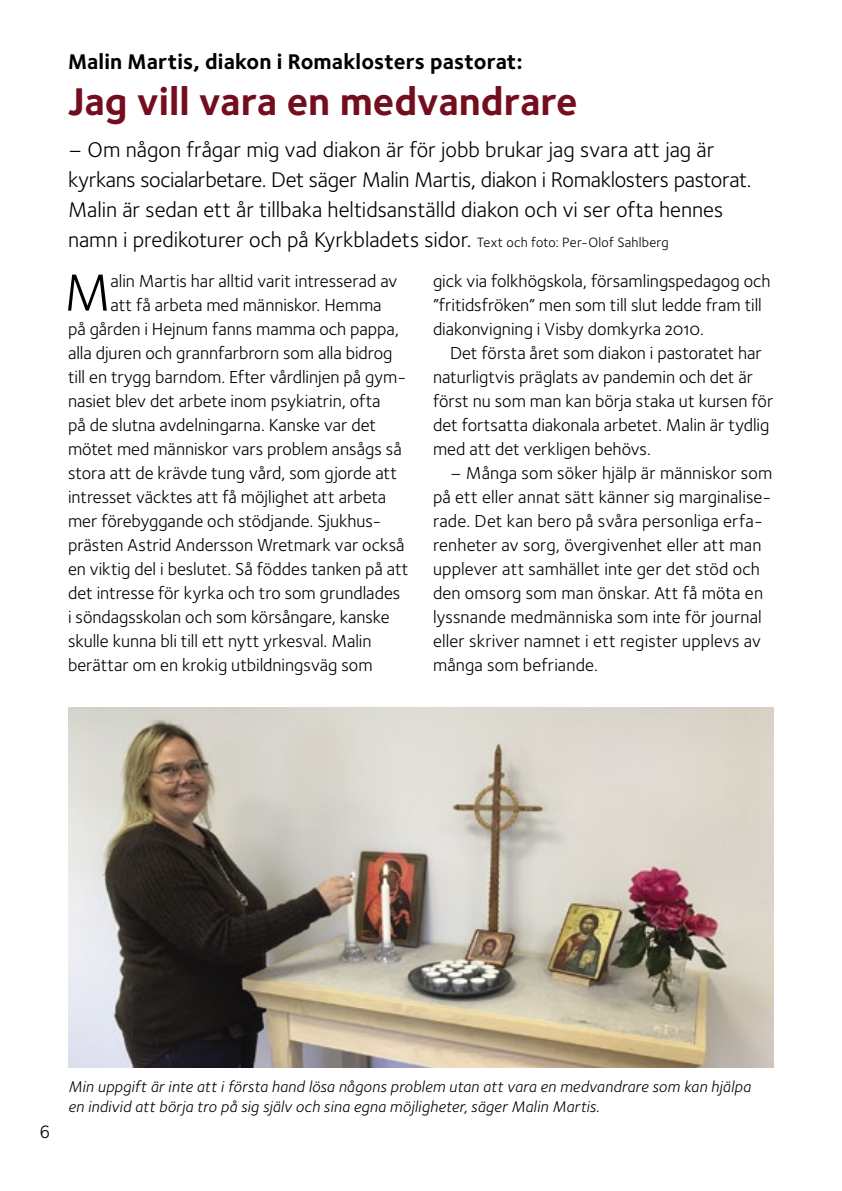
<style>
.page{position:relative;width:842px;height:1191px;background:#fff}
.page>*{position:absolute;margin:0;border:0;box-sizing:border-box;transform-origin:0 0}
.t1{font:54px "Foundry Sterling Book OSF";color:#000}
.t2{font:40px "Foundry Sterling Bold OSF";color:#740d1d}
.t3{font:22px/30px "Foundry Sterling Book OSF";letter-spacing:-.005em;color:#000}
.t4{font:22px "Foundry Sterling Bold OSF";letter-spacing:.005em;color:#000}
.t5{font:19.6px "Foundry Sterling Book OSF";color:#000}
.t6{font:18px/24px "Foundry Sterling Book OSF";color:#000}
.t7{font:16px/20px "Foundry Sterling Book Italic OSF";letter-spacing:.015em;color:#000}
.s1{font-size:14px}
</style>
<div class="page">
<img style="left:68px;top:707px;width:706px;height:360px">
<p class="t4" style="left:68px;top:46px;width:456px">Malin Martis, diakon i Romaklosters pastorat:</p>
<h2 class="t2" style="left:68px;top:74px;width:511px">Jag vill vara en medvandrare</h2>
<p class="t3" style="left:68px;top:134px;width:685px">– Om någon frågar mig vad diakon är för jobb brukar jag svara att jag är kyrkans socialarbetare. Det säger Malin Martis, diakon i Romaklosters pastorat.<br>Malin är sedan ett år tillbaka heltidsanställd diakon och vi ser ofta hennes namn i predikoturer och på Kyrkbladets sidor. <span class="s1">Text och foto: Per-Olof Sahlberg</span></p>
<h1 class="t1" style="left:64px;top:254px;width:49px">M</h1>
<p class="t6" style="left:110px;top:268px;width:288px">alin Martis har alltid varit intresserad av</p>
<p class="t6" style="left:110px;top:292px;width:273px">att få arbeta med människor. Hemma</p>
<p class="t6" style="left:68px;top:316px;width:332px">på gården i Hejnum fanns mamma och pappa,</p>
<p class="t6" style="left:68px;top:340px;width:326px">alla djuren och grannfarbrorn som alla bidrog</p>
<p class="t6" style="left:68px;top:364px;width:340px">till en trygg barndom. Efter vårdlinjen på gym-</p>
<p class="t6" style="left:68px;top:388px;width:314px">nasiet blev det arbete inom psykiatrin, ofta</p>
<p class="t6" style="left:68px;top:412px;width:310px">på de slutna avdelningarna. Kanske var det</p>
<p class="t6" style="left:68px;top:436px;width:335px">mötet med människor vars problem ansågs så</p>
<p class="t6" style="left:68px;top:460px;width:331px">stora att de krävde tung vård, som gjorde att</p>
<p class="t6" style="left:68px;top:484px;width:320px">intresset väcktes att få möjlighet att arbeta</p>
<p class="t6" style="left:68px;top:508px;width:315px">mer förebyggande och stödjande. Sjukhus-</p>
<p class="t6" style="left:68px;top:532px;width:338px">prästen Astrid Andersson Wretmark var också</p>
<p class="t6" style="left:68px;top:556px;width:342px">en viktig del i beslutet. Så föddes tanken på att</p>
<p class="t6" style="left:68px;top:580px;width:334px">det intresse för kyrka och tro som grundlades</p>
<p class="t6" style="left:68px;top:604px;width:323px">i söndagsskolan och som körsångare, kanske</p>
<p class="t6" style="left:68px;top:628px;width:305px">skulle kunna bli till ett nytt yrkesval. Malin</p>
<p class="t6" style="left:68px;top:652px;width:306px">berättar om en krokig utbildningsväg som</p>
<p class="t6" style="left:433px;top:268px;width:339px">gick via folkhögskola, församlingspedagog och ”fritidsfröken” men som till slut ledde fram till diakonvigning i Visby domkyrka 2010.</p>
<p class="t6" style="left:433px;top:340px;width:342px;text-indent:17px">Det första året som diakon i pastoratet har naturligtvis präglats av pandemin och det är först nu som man kan börja staka ut kursen för det fortsatta diakonala arbetet. Malin är tydlig med att det verkligen behövs.</p>
<p class="t6" style="left:433px;top:460px;width:341px;text-indent:17px">– Många som söker hjälp är människor som på ett eller annat sätt känner sig marginalise&shy;rade. Det kan bero på svåra personliga erfa&shy;renheter av sorg, övergivenhet eller att man upplever att samhället inte ger det stöd och den omsorg som man önskar. Att få möta en lyssnande medmänniska som inte för journal eller skriver namnet i ett register upplevs av många som befriande.</p>
<p class="t5" style="left:40px;top:1117px;width:12px">6</p>
<p class="t7" style="left:68px;top:1075px;width:684px">Min uppgift är inte att i första hand lösa någons problem utan att vara en medvandrare som kan hjälpa en individ att börja tro på sig själv och sina egna möjligheter, säger Malin Martis.</p>
</div>
